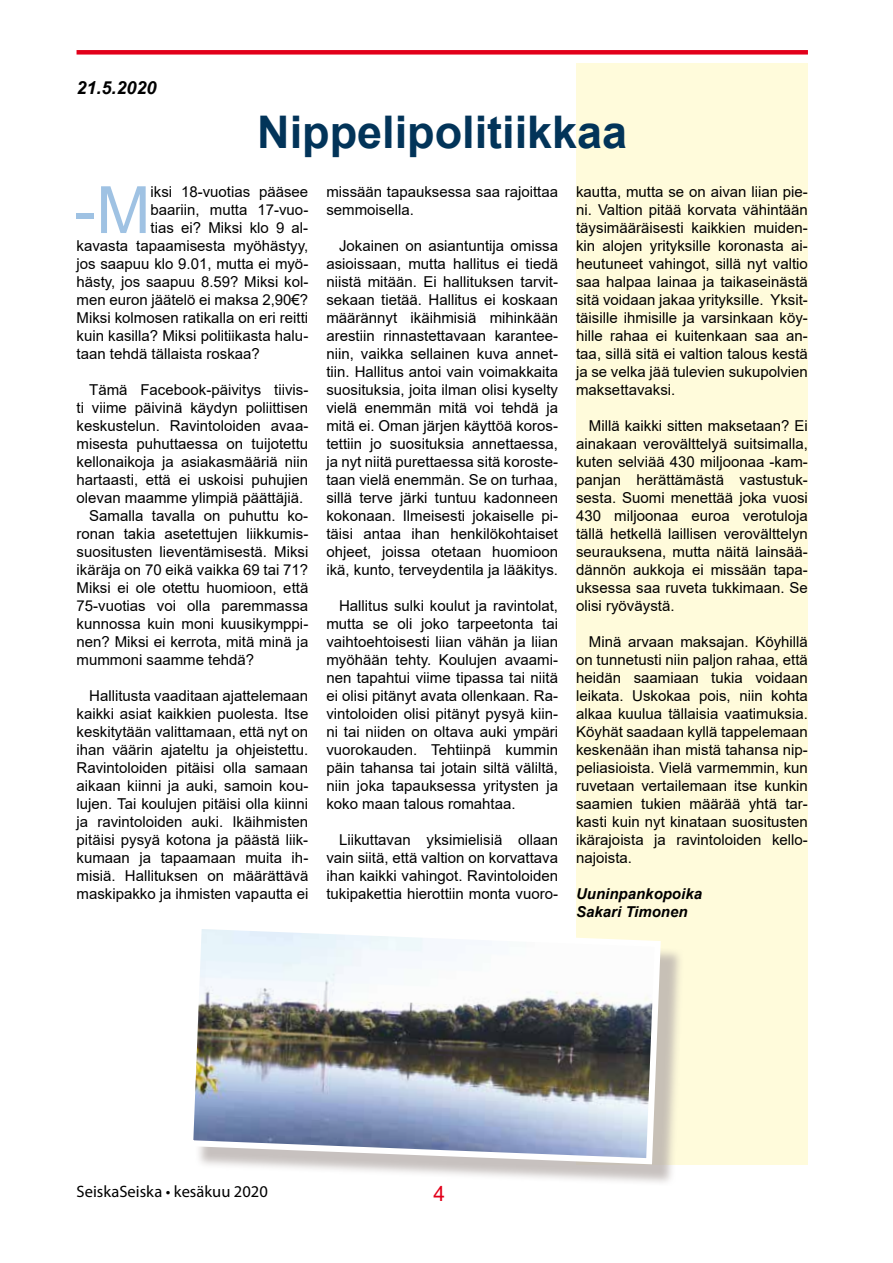
<style>
.page{position:relative;width:893px;height:1263px;background:#fff}
.page>*{position:absolute;margin:0;border:0;box-sizing:border-box;transform-origin:0 0}
.t1{font:65.25px "Arial";color:#9fc2e3}
.t2{font:700 45px "Arial";color:#023459}
.t3{font:21px "Arial";color:#e2001a}
.t4{font:italic 700 18px "Arial";color:#000}
.t5{font:16.5px "Myriad Pro";color:#000}
.t6{font:15px/18px "Arial";color:#000;text-align:justify}
.t7{font:italic 700 15px/18px "Arial";color:#000}
</style>
<div class="page">
<div style="left:576px;top:64px;width:232px;height:1101px;background:#fffbdb"></div>
<div style="left:77px;top:50px;width:731px;height:5px;background:#e2001a"></div>
<div style="left:194px;top:930px;width:490px;height:257px;background:#b5adaa;opacity:.75"></div>
<img style="left:193px;top:929px;width:471px;height:238px">
<p class="t4" style="left:77px;top:75px;width:82px">21.5.2020</p>
<h2 class="t2" style="left:257px;top:100px;width:372px">Nippelipolitiikkaa</h2>
<h1 class="t1" style="left:74px;top:165px;width:78px">-M</h1>
<p class="t6" style="left:151px;top:183px;width:159px">iksi 18-vuotias pääsee</p>
<p class="t6" style="left:151px;top:201px;width:159px">baariin, mutta 17-vuo-</p>
<p class="t6" style="left:151px;top:219px;width:159px">tias ei? Miksi klo 9 al-</p>
<p class="t6" style="left:77px;top:237px;width:233px">kavasta tapaamisesta myöhästyy,</p>
<p class="t6" style="left:77px;top:255px;width:233px">jos saapuu klo 9.01, mutta ei myö-</p>
<p class="t6" style="left:77px;top:273px;width:233px">hästy, jos saapuu 8.59? Miksi kol-</p>
<p class="t6" style="left:77px;top:291px;width:233px">men euron jäätelö ei maksa 2,90€?</p>
<p class="t6" style="left:77px;top:309px;width:233px">Miksi kolmosen ratikalla on eri reitti</p>
<p class="t6" style="left:77px;top:327px;width:233px">kuin kasilla? Miksi politiikasta halu-</p>
<p class="t6" style="left:77px;top:345px;width:185px">taan tehdä tällaista roskaa?</p>
<p class="t6" style="left:89px;top:381px;width:221px">Tämä Facebook-päivitys tiivis-</p>
<p class="t6" style="left:77px;top:399px;width:233px">ti viime päivinä käydyn poliittisen</p>
<p class="t6" style="left:77px;top:417px;width:233px">keskustelun. Ravintoloiden avaa-</p>
<p class="t6" style="left:77px;top:435px;width:233px">misesta puhuttaessa on tuijotettu</p>
<p class="t6" style="left:77px;top:453px;width:233px">kellonaikoja ja asiakasmääriä niin</p>
<p class="t6" style="left:77px;top:471px;width:233px">hartaasti, että ei uskoisi puhujien</p>
<p class="t6" style="left:77px;top:489px;width:228px">olevan maamme ylimpiä päättäjiä.</p>
<p class="t6" style="left:89px;top:507px;width:221px">Samalla tavalla on puhuttu ko-</p>
<p class="t6" style="left:77px;top:525px;width:233px">ronan takia asetettujen liikkumis-</p>
<p class="t6" style="left:77px;top:543px;width:233px">suositusten lieventämisestä. Miksi</p>
<p class="t6" style="left:77px;top:561px;width:233px">ikäräja on 70 eikä vaikka 69 tai 71?</p>
<p class="t6" style="left:77px;top:579px;width:233px">Miksi ei ole otettu huomioon, että</p>
<p class="t6" style="left:77px;top:597px;width:233px">75-vuotias voi olla paremmassa</p>
<p class="t6" style="left:77px;top:615px;width:233px">kunnossa kuin moni kuusikymppi-</p>
<p class="t6" style="left:77px;top:633px;width:233px">nen? Miksi ei kerrota, mitä minä ja</p>
<p class="t6" style="left:77px;top:651px;width:179px">mummoni saamme tehdä?</p>
<p class="t6" style="left:77px;top:687px;width:233px;text-indent:13px">Hallitusta vaaditaan ajattelemaan kaikki asiat kaikkien puolesta. Itse keskitytään valittamaan, että nyt on ihan väärin ajateltu ja ohjeistettu.<br>Ravintoloiden pitäisi olla samaan aikaan kiinni ja auki, samoin kou&shy;lujen. Tai koulujen pitäisi olla kiinni ja ravintoloiden auki. Ikäihmisten pitäisi pysyä kotona ja päästä liik&shy;kumaan ja tapaamaan muita ih&shy;misiä. Hallituksen on määrättävä maskipakko ja ihmisten vapautta ei</p>
<p class="t6" style="left:326px;top:183px;width:233px">missään tapauksessa saa rajoittaa semmoisella.</p>
<p class="t6" style="left:326px;top:237px;width:233px;text-indent:13px">Jokainen on asiantuntija omissa asioissaan, mutta hallitus ei tiedä niistä mitään. Ei hallituksen tarvit&shy;sekaan tietää. Hallitus ei koskaan määrännyt ikäihmisiä mihinkään arestiin rinnastettavaan karantee&shy;niin, vaikka sellainen kuva annet&shy;tiin. Hallitus antoi vain voimakkaita suosituksia, joita ilman olisi kyselty vielä enemmän mitä voi tehdä ja mitä ei. Oman järjen käyttöä koros&shy;tettiin jo suosituksia annettaessa, ja nyt niitä purettaessa sitä koroste&shy;taan vielä enemmän. Se on turhaa, sillä terve järki tuntuu kadonneen kokonaan. Ilmeisesti jokaiselle pi&shy;täisi antaa ihan henkilökohtaiset ohjeet, joissa otetaan huomioon ikä, kunto, terveydentila ja lääkitys.</p>
<p class="t6" style="left:326px;top:597px;width:233px;text-indent:13px">Hallitus sulki koulut ja ravintolat, mutta se oli joko tarpeetonta tai vaihtoehtoisesti liian vähän ja liian myöhään tehty. Koulujen avaami&shy;nen tapahtui viime tipassa tai niitä ei olisi pitänyt avata ollenkaan. Ra&shy;vintoloiden olisi pitänyt pysyä kiin&shy;ni tai niiden on oltava auki ympäri vuorokauden. Tehtiinpä kummin päin tahansa tai jotain siltä väliltä, niin joka tapauksessa yritysten ja koko maan talous romahtaa.</p>
<p class="t6" style="left:326px;top:831px;width:233px;text-indent:13px">Liikuttavan yksimielisiä ollaan vain siitä, että valtion on korvattava ihan kaikki vahingot. Ravintoloiden tukipakettia hierottiin monta vuoro-</p>
<p class="t6" style="left:576px;top:183px;width:233px">kautta, mutta se on aivan liian pie&shy;ni. Valtion pitää korvata vähintään täysimääräisesti kaikkien muiden&shy;kin alojen yrityksille koronasta ai&shy;heutuneet vahingot, sillä nyt valtio saa halpaa lainaa ja taikaseinästä sitä voidaan jakaa yrityksille. Yksit&shy;täisille ihmisille ja varsinkaan köy&shy;hille rahaa ei kuitenkaan saa an&shy;taa, sillä sitä ei valtion talous kestä ja se velka jää tulevien sukupolvien maksettavaksi.</p>
<p class="t6" style="left:576px;top:417px;width:233px;text-indent:13px">Millä kaikki sitten maksetaan? Ei ainakaan verovälttelyä suitsimalla, kuten selviää 430 miljoonaa -kam&shy;panjan herättämästä vastustuk&shy;sesta. Suomi menettää joka vuosi 430 miljoonaa euroa verotuloja tällä hetkellä laillisen verovälttelyn seurauksena, mutta näitä lainsää&shy;dännön aukkoja ei missään tapa&shy;uksessa saa ruveta tukkimaan. Se olisi ryöväystä.</p>
<p class="t6" style="left:576px;top:633px;width:233px;text-indent:13px">Minä arvaan maksajan. Köyhillä on tunnetusti niin paljon rahaa, että heidän saamiaan tukia voidaan leikata. Uskokaa pois, niin kohta alkaa kuulua tällaisia vaatimuksia.<br>Köyhät saadaan kyllä tappelemaan keskenään ihan mistä tahansa nip&shy;peliasioista. Vielä varmemmin, kun ruvetaan vertailemaan itse kunkin saamien tukien määrää yhtä tar&shy;kasti kuin nyt kinataan suositusten ikärajoista ja ravintoloiden kello&shy;najoista.</p>
<p class="t7" style="left:576px;top:885px;width:127px">Uuninpankopoika<br>Sakari Timonen</p>
<p class="t5" style="left:77px;top:1181px;width:193px">SeiskaSeiska • kesäkuu 2020</p>
<h3 class="t3" style="left:434px;top:1179px;width:13px">4</h3>
</div>
